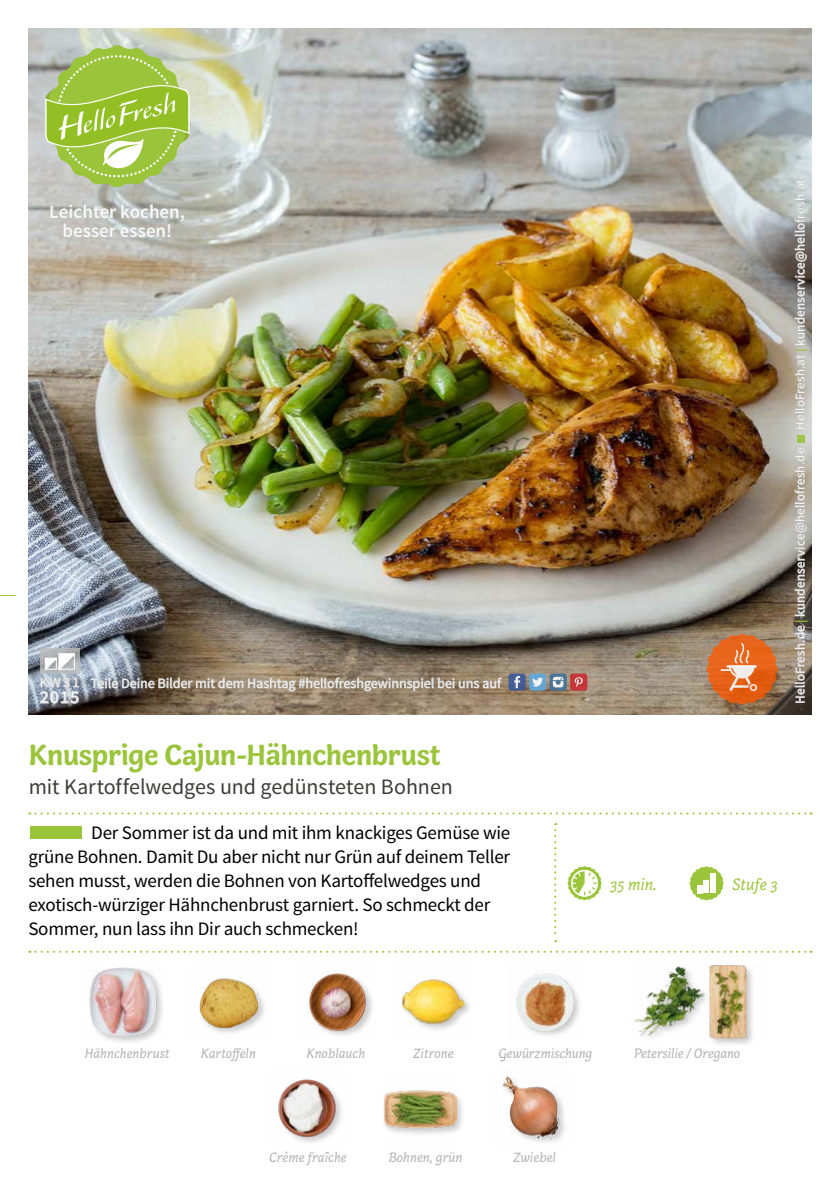
<style>
.page{position:relative;width:840px;height:1191px;background:#fff}
.page>*{position:absolute;margin:0;border:0;box-sizing:border-box;transform-origin:0 0}
.FRONT_Recipe_Title{font:700 30px "Capucine Basic";letter-spacing:-.015em;color:#9ac43a}
.FRONT_Recipe_Title-2{font:22px "Source Sans Pro";letter-spacing:-.005em;color:#3c3c3b}
.FRONT___BACK_Running{font:19px/24px "Source Sans Pro";letter-spacing:-.01em;color:#000}
.t1{font:600 19px/19px "Source Sans Pro";color:#fff;text-align:center}
.t2{font:600 18px "Source Sans Pro";color:#fff}
.FRONT_Icons{font:italic 17px "Capucine Basic";color:#9ac43a}
.FRONT_ingredients{font:italic 14px "Capucine Basic";color:#b3b2b2}
.t3{font:14px "Source Sans Pro";color:#fff}
.t4{font:13px "Source Sans Pro";letter-spacing:.02em;color:#fff}
.s1{font-weight:700;color:#9ac43a}
</style>
<div class="page">
<img style="left:28px;top:28px;width:783px;height:686px">
<svg style="left:90px;top:673px;width:412px;height:24px;background:#928575"></svg>
<div style="left:508px;top:673px;width:17px;height:17px;background:#465e95;border-radius:3px"></div>
<svg style="left:514px;top:676px;width:6px;height:12px"></svg>
<svg style="left:549px;top:673px;width:17px;height:17px"></svg>
<svg style="left:552px;top:677px;width:11px;height:10px"></svg>
<div style="left:528px;top:673px;width:18px;height:17px;background:#65a5d2;border-radius:3px"></div>
<svg style="left:532px;top:677px;width:11px;height:9px"></svg>
<div style="left:569px;top:673px;width:18px;height:17px;background:#c43838;border-radius:3px"></div>
<svg style="left:574px;top:677px;width:8px;height:10px"></svg>
<svg style="left:0;top:595px;width:15px;height:1px"></svg>
<svg style="left:793px;top:625px;width:12px;height:78px"></svg>
<svg style="left:793px;top:447px;width:13px;height:170px;background:#a19c94"></svg>
<div style="left:796px;top:435px;width:7px;height:8px;background:#9fc548"></div>
<svg style="left:793px;top:353px;width:12px;height:76px"></svg>
<svg style="left:793px;top:178px;width:13px;height:167px;background:#9e9e9b"></svg>
<svg style="left:29px;top:812px;width:782px;height:2px"></svg>
<svg style="left:29px;top:950px;width:782px;height:2px"></svg>
<svg style="left:554px;top:823px;width:2px;height:119px"></svg>
<svg style="left:45px;top:45px;width:144px;height:143px;background:#acc969"></svg>
<svg style="left:50px;top:204px;width:135px;height:48px;background:#bbbcb7"></svg>
<div style="left:30px;top:826px;width:52px;height:12px;background:#9ac43a"></div>
<div style="left:40px;top:648px;width:39px;height:26px;background:linear-gradient(to right,#bfc3c6,#a2a3a7)"></div>
<svg style="left:39px;top:653px;width:41px;height:51px;background:#b0b6be"></svg>
<img style="left:401px;top:979px;width:69px;height:51px">
<img style="left:516px;top:973px;width:64px;height:63px">
<img style="left:635px;top:964px;width:54px;height:73px">
<div style="left:708px;top:963px;width:47px;height:84px;background:#000;opacity:.2"></div>
<img style="left:689px;top:963px;width:66px;height:77px">
<img style="left:199px;top:978px;width:66px;height:56px">
<div style="left:89px;top:965px;width:77px;height:80px;background:#000;opacity:.2"></div>
<img style="left:89px;top:965px;width:72px;height:74px">
<div style="left:381px;top:1089px;width:84px;height:48px;background:#000;opacity:.2"></div>
<img style="left:383px;top:1089px;width:73px;height:48px">
<img style="left:278px;top:1079px;width:64px;height:64px">
<img style="left:502px;top:1069px;width:63px;height:73px">
<img style="left:308px;top:972px;width:65px;height:64px">
<svg style="left:706px;top:633px;width:71px;height:72px;background:#d2763f"></svg>
<svg style="left:689px;top:866px;width:34px;height:34px"></svg>
<div style="left:710px;top:873px;width:5px;height:20px;background:#fff"></div>
<svg style="left:567px;top:866px;width:34px;height:34px"></svg>
<p class="t1" style="left:50px;top:203px;width:137px">Leichter kochen, besser essen!</p>
<p class="t3" style="left:40px;top:674px;width:41px">KW31</p>
<p class="t2" style="left:40px;top:686px;width:41px">2015</p>
<p class="t3" style="left:91px;top:674px;width:411px">Teile Deine Bilder mit dem Hashtag #hellofreshgewinnspiel bei uns auf</p>
<p class="FRONT_Recipe_Title" style="left:29px;top:731px;width:413px">Knusprige Cajun-Hähnchenbrust</p>
<p class="FRONT_Recipe_Title-2" style="left:29px;top:772px;width:425px">mit Kartoffelwedges und gedünsteten Bohnen</p>
<p class="FRONT___BACK_Running" style="left:28px;top:820px;width:483px;text-indent:63px">Der Sommer ist da und mit ihm knackiges Gemüse wie grüne Bohnen. Damit Du aber nicht nur Grün auf deinem Teller sehen musst, werden die Bohnen von Kartoffelwedges und exotisch-würziger Hähnchenbrust garniert. So schmeckt der Sommer, nun lass ihn Dir auch schmecken!</p>
<p class="t4" style="left:791px;top:430px;width:252px;rotate:-90deg">HelloFresh.at <span class="s1">|</span> kundenservice@hellofresh.at</p>
<p class="t4" style="left:791px;top:703px;width:257px;rotate:-90deg">HelloFresh.de <span class="s1">|</span> kundenservice@hellofresh.de</p>
<p class="FRONT_Icons" style="left:609px;top:871px;width:49px">35 min.</p>
<p class="FRONT_Icons" style="left:731px;top:871px;width:47px">Stufe 3</p>
<p class="FRONT_ingredients" style="left:85px;top:1042px;width:86px">Hähnchenbrust</p>
<p class="FRONT_ingredients" style="left:201px;top:1042px;width:57px">Kartoffeln</p>
<p class="FRONT_ingredients" style="left:306px;top:1042px;width:60px">Knoblauch</p>
<p class="FRONT_ingredients" style="left:412px;top:1042px;width:42px">Zitrone</p>
<p class="FRONT_ingredients" style="left:498px;top:1042px;width:95px">Gewürzmischung</p>
<p class="FRONT_ingredients" style="left:633px;top:1042px;width:108px">Petersilie / Oregano</p>
<p class="FRONT_ingredients" style="left:269px;top:1146px;width:79px">Crème fraîche</p>
<p class="FRONT_ingredients" style="left:388px;top:1146px;width:75px">Bohnen, grün</p>
<p class="FRONT_ingredients" style="left:512px;top:1146px;width:44px">Zwiebel</p>
</div>
